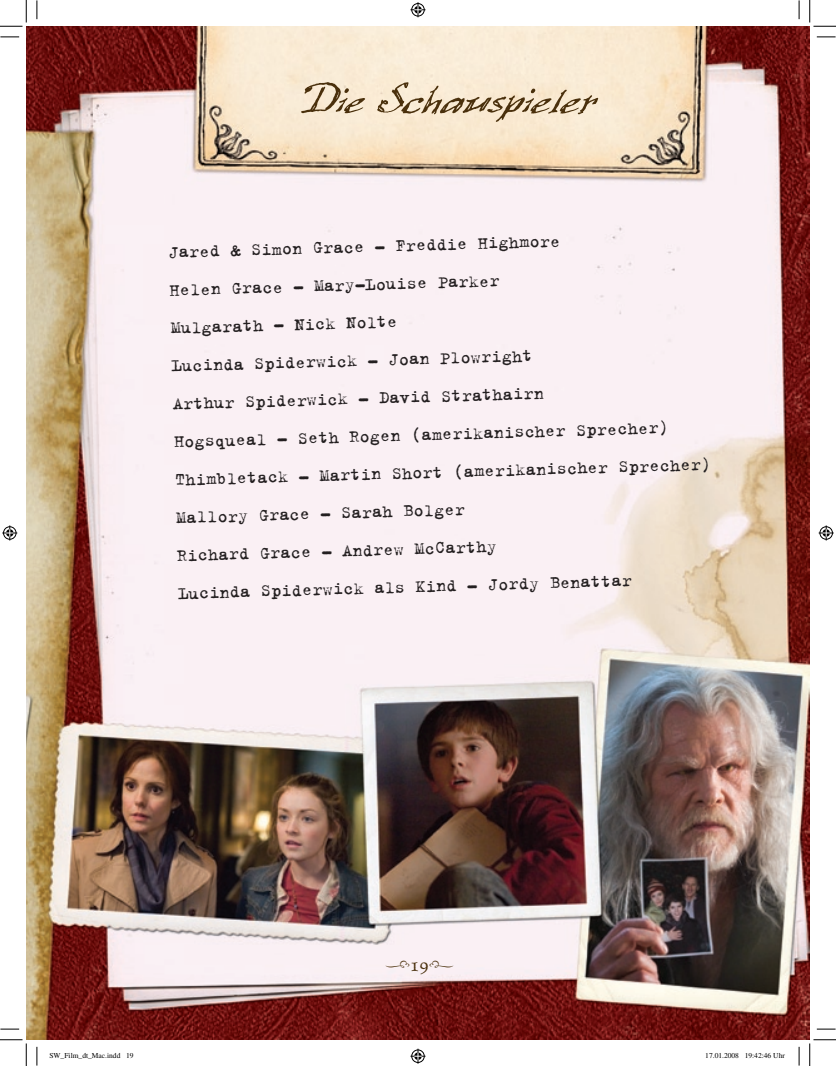
<style>
.page{position:relative;width:836px;height:1066px;background:#fff}
.page>*{position:absolute;margin:0;border:0;box-sizing:border-box;transform-origin:0 0}
.t1{font:62.5px "Four Score";color:#4a300c}
.t2{font:20px "Type Embellishments One Let Plain";color:#4a300c}
.t3{font:18.75px/38px "Trixie";color:#231f20}
.t4{font:7.5px "Times";color:#000}
.s1{font-family:"Celestia Antiqua Std"}
</style>
<div class="page">
<img style="left:26px;top:26px;width:783px;height:1014px">
<svg style="left:0;top:36px;width:19px;height:2px"></svg>
<svg style="left:816px;top:36px;width:19px;height:2px"></svg>
<svg style="left:0;top:1028px;width:19px;height:2px"></svg>
<svg style="left:816px;top:1028px;width:19px;height:2px"></svg>
<svg style="left:36px;top:0;width:2px;height:19px"></svg>
<svg style="left:36px;top:1047px;width:2px;height:18px"></svg>
<svg style="left:798px;top:0;width:1px;height:19px"></svg>
<svg style="left:798px;top:1047px;width:1px;height:18px"></svg>
<svg style="left:0;top:0;width:27px;height:27px"></svg>
<svg style="left:0;top:1039px;width:27px;height:27px"></svg>
<svg style="left:809px;top:0;width:27px;height:27px"></svg>
<svg style="left:809px;top:1039px;width:27px;height:27px"></svg>
<svg style="left:410px;top:2px;width:15px;height:15px"></svg>
<svg style="left:410px;top:1049px;width:15px;height:15px"></svg>
<svg style="left:2px;top:525px;width:15px;height:15px"></svg>
<svg style="left:818px;top:525px;width:15px;height:15px"></svg>
<h1 class="t1" style="left:300px;top:72px;width:297px">Die Schauspieler</h1>
<p class="t3" style="left:166px;top:234px;width:538px;rotate:-2deg">Jared &amp; Simon Grace – Freddie Highmore<br>Helen Grace – Mary-Louise Parker<br>Mulgarath – Nick Nolte<br>Lucinda Spiderwick – Joan Plowright<br>Arthur Spiderwick – David Strathairn<br>Hogsqueal – Seth Rogen (amerikanischer Sprecher)<br>Thimbletack – Martin Short (amerikanischer Sprecher)<br>Mallory Grace – Sarah Bolger<br>Richard Grace – Andrew McCarthy<br>Lucinda Spiderwick als Kind – Jordy Benattar</p>
<p class="t2" style="left:385px;top:956px;width:71px">j<span class="s1">19</span>i</p>
<p class="t4" style="left:49px;top:1051px;width:86px">SW_Film_dt_Mac.indd 19</p>
<p class="t4" style="left:705px;top:1051px;width:81px">17.01.2008 19:42:46 Uhr</p>
</div>
